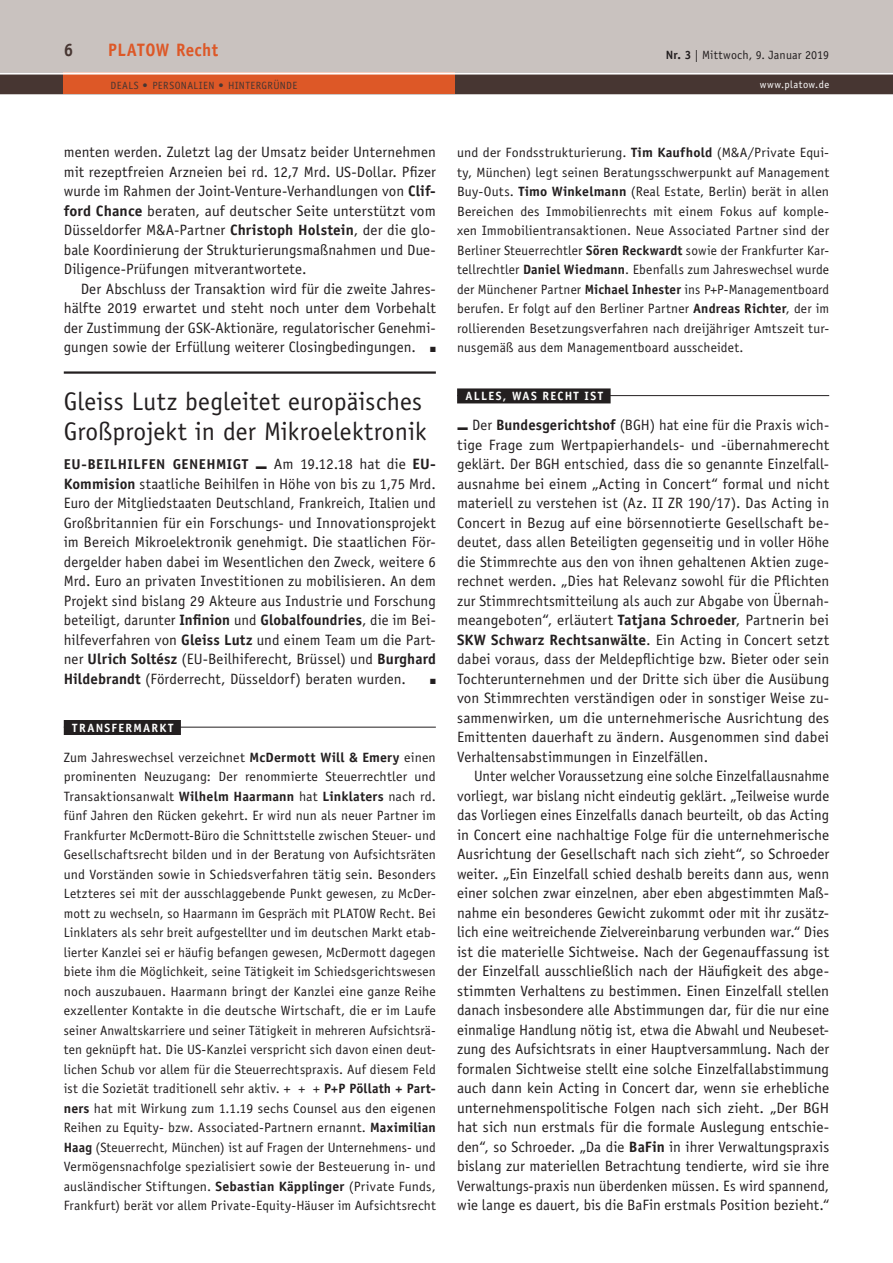
<style>
.page{position:relative;width:893px;height:1263px;background:#fff}
.page>*{position:absolute;margin:0;border:0;box-sizing:border-box;transform-origin:0 0}
._02_Headline{font:25.5px/30px "Officina Sans Std";letter-spacing:.005em;color:#231f20}
.t1{font:700 18px "Officina Sans Std";letter-spacing:.02em;color:#dd5827;scale:.95 1}
.t2{font:700 18px "Officina Sans Std";color:#473632;scale:.95 1}
._05_Fließtext{font:15px/19.5px "Officina Sans Std";letter-spacing:.005em;color:#231f20;text-align:justify}
._06_Fließtext_Einzug{font:15px/19.5px "Officina Sans Std";color:#231f20;text-align:justify}
._05_Fließtext-2{font:700 14.25px "Officina Sans Std";letter-spacing:.035em;color:#231f20}
._08_Ticker_Fließtext{font:13.5px/19.5px "Officina Sans Std";letter-spacing:.01em;color:#231f20;text-align:justify}
._30_Rubrik{font:700 12px "Officina Sans Std";letter-spacing:.11em;color:#fff}
._20_Kasten_Kopf{font:12px "Officina Sans Std";letter-spacing:.01em;color:#231f20}
.t3{font:10.5px "Officina Sans Std";letter-spacing:.035em;color:#473632}
.t4{font:10.5px "Officina Sans Std";letter-spacing:.045em;color:#fff}
._05_Fließtext-3{font:7.5px "Zapf Dingbats";color:#231f20}
.s1{font-weight:700}
</style>
<div class="page">
<div style="left:0;top:0;width:893px;height:72px;background:#c9c2bf"></div>
<div style="left:0;top:72px;width:893px;height:22px;background:#473632"></div>
<hr style="left:0;top:94px;width:893px;height:1px;background:#473632">
<div style="left:64px;top:73px;width:391px;height:21px;background:#dd5827"></div>
<hr style="left:0;top:72px;width:893px;height:3px;background:#fff">
<hr style="left:64px;top:371px;width:372px;height:3px;background:#231f20">
<div style="left:457px;top:388px;width:154px;height:15px;background:#231f20"></div>
<hr style="left:457px;top:395px;width:372px;height:1px;background:#231f20">
<div style="left:64px;top:720px;width:117px;height:15px;background:#231f20"></div>
<hr style="left:64px;top:727px;width:372px;height:1px;background:#231f20">
<p class="t2" style="left:64px;top:39px;width:12px">6</p>
<p class="t1" style="left:108px;top:39px;width:117px">PLATOW Recht</p>
<p class="t3" style="left:111px;top:79px;width:188px">DEALS <span class="s1">•</span> PERSONALIEN <span class="s1">•</span> HINTERGRÜNDE</p>
<p class="_20_Kasten_Kopf" style="left:666px;top:47px;width:165px"><span class="s1">Nr. 3</span> | Mittwoch, 9. Januar 2019</p>
<p class="t4" style="left:760px;top:79px;width:71px">www.platow.de</p>
<p class="_05_Fließtext" style="left:64px;top:143px;width:374px">menten werden. Zuletzt lag der Umsatz beider Unternehmen mit rezeptfreien Arzneien bei rd. 12,7 Mrd. US-Dollar. Pfizer wurde im Rahmen der Joint-Venture-Verhandlungen von <span class="s1">Clif&shy;ford Chance</span> beraten, auf deutscher Seite unterstützt vom Düsseldorfer M&amp;A-Partner <span class="s1">Christoph Holstein</span>, der die glo&shy;bale Koordinierung der Strukturierungsmaßnahmen und Due-Diligence-Prüfungen mitverantwortete.</p>
<p class="_06_Fließtext_Einzug" style="left:64px;top:279px;width:374px;text-indent:17px">Der Abschluss der Transaktion wird für die zweite Jahres&shy;hälfte 2019 erwartet und steht noch unter dem Vorbehalt der Zustimmung der GSK-Aktionäre, regulatorischer Genehmi&shy;gungen sowie der Erfüllung weiterer Closingbedingungen. ■</p>
<p class="_02_Headline" style="left:64px;top:386px;width:364px">Gleiss Lutz begleitet europäisches<br>Großprojekt in der Mikroelektronik</p>
<p class="_05_Fließtext-2" style="left:64px;top:456px;width:186px">EU-BEILHILFEN GENEHMIGT</p>
<p class="_05_Fließtext" style="left:64px;top:455px;width:374px;text-indent:192px">■ Am 19.12.18 hat die <span class="s1">EU-Kommision</span> staatliche Beihilfen in Höhe von bis zu 1,75 Mrd.<br>Euro der Mitgliedstaaten Deutschland, Frankreich, Italien und Großbritannien für ein Forschungs- und Innovationsprojekt im Bereich Mikroelektronik genehmigt. Die staatlichen För&shy;dergelder haben dabei im Wesentlichen den Zweck, weitere 6<br>Mrd. Euro an privaten Investitionen zu mobilisieren. An dem Projekt sind bislang 29 Akteure aus Industrie und Forschung beteiligt, darunter <span class="s1">Infinion</span> und <span class="s1">Globalfoundries</span>, die im Bei&shy;hilfeverfahren von <span class="s1">Gleiss Lutz</span> und einem Team um die Part&shy;ner <span class="s1">Ulrich Soltész</span> (EU-Beilhiferecht, Brüssel) und <span class="s1">Burghard Hildebrandt</span> (Förderrecht, Düsseldorf) beraten wurden.</p>
<p class="_05_Fließtext-3" style="left:430px;top:678px;width:7px">■</p>
<p class="_30_Rubrik" style="left:72px;top:720px;width:103px">TRANSFERMARKT</p>
<p class="_08_Ticker_Fließtext" style="left:64px;top:748px;width:374px">Zum Jahreswechsel verzeichnet <span class="s1">McDermott Will &amp; Emery</span> einen prominenten Neuzugang: Der renommierte Steuerrechtler und Transaktionsanwalt <span class="s1">Wilhelm Haarmann</span> hat <span class="s1">Linklaters</span> nach rd. fünf Jahren den Rücken gekehrt. Er wird nun als neuer Partner im Frankfurter McDermott-Büro die Schnittstelle zwischen Steuer- und Gesellschaftsrecht bilden und in der Beratung von Aufsichtsräten und Vorständen sowie in Schiedsverfahren tätig sein. Besonders Letzteres sei mit der ausschlaggebende Punkt gewesen, zu McDer&shy;mott zu wechseln, so Haarmann im Gespräch mit PLATOW Recht. Bei Linklaters als sehr breit aufgestellter und im deutschen Markt etab&shy;lierter Kanzlei sei er häufig befangen gewesen, McDermott dagegen biete ihm die Möglichkeit, seine Tätigkeit im Schiedsgerichtswesen noch auszubauen. Haarmann bringt der Kanzlei eine ganze Reihe exzellenter Kontakte in die deutsche Wirtschaft, die er im Laufe seiner Anwaltskarriere und seiner Tätigkeit in mehreren Aufsichtsrä&shy;ten geknüpft hat. Die US-Kanzlei verspricht sich davon einen deut&shy;lichen Schub vor allem für die Steuerrechtspraxis. Auf diesem Feld ist die Sozietät traditionell sehr aktiv. + + + <span class="s1">P+P Pöllath + Part&shy;ners</span> hat mit Wirkung zum 1.1.19 sechs Counsel aus den eigenen Reihen zu Equity- bzw. Associated-Partnern ernannt. <span class="s1">Maximilian Haag</span> (Steuerrecht, München) ist auf Fragen der Unternehmens- und Vermögensnachfolge spezialisiert sowie der Besteuerung in- und ausländischer Stiftungen. <span class="s1">Sebastian Käpplinger</span> (Private Funds, Frankfurt) berät vor allem Private-Equity-Häuser im Aufsichtsrecht</p>
<p class="_08_Ticker_Fließtext" style="left:457px;top:143px;width:374px">und der Fondsstrukturierung. <span class="s1">Tim Kaufhold</span> (M&amp;A/Private Equi&shy;ty, München) legt seinen Beratungsschwerpunkt auf Management Buy-Outs. <span class="s1">Timo Winkelmann</span> (Real Estate, Berlin) berät in allen Bereichen des Immobilienrechts mit einem Fokus auf komple&shy;xen Immobilientransaktionen. Neue Associated Partner sind der Berliner Steuerrechtler <span class="s1">Sören Reckwardt</span> sowie der Frankfurter Kar&shy;tellrechtler <span class="s1">Daniel Wiedmann</span>. Ebenfalls zum Jahreswechsel wurde der Münchener Partner <span class="s1">Michael Inhester</span> ins P+P-Managementboard berufen. Er folgt auf den Berliner Partner <span class="s1">Andreas Richter</span>, der im rollierenden Besetzungsverfahren nach dreijähriger Amtszeit tur&shy;nusgemäß aus dem Managementboard ausscheidet.</p>
<p class="_30_Rubrik" style="left:466px;top:388px;width:139px">ALLES, WAS RECHT IST</p>
<p class="_05_Fließtext" style="left:457px;top:416px;width:374px">■ Der <span class="s1">Bundesgerichtshof</span> (BGH) hat eine für die Praxis wich&shy;tige Frage zum Wertpapierhandels- und -übernahmerecht geklärt. Der BGH entschied, dass die so genannte Einzelfall&shy;ausnahme bei einem „Acting in Concert“ formal und nicht materiell zu verstehen ist (Az. II ZR 190/17). Das Acting in Concert in Bezug auf eine börsennotierte Gesellschaft be&shy;deutet, dass allen Beteiligten gegenseitig und in voller Höhe die Stimmrechte aus den von ihnen gehaltenen Aktien zuge&shy;rechnet werden. „Dies hat Relevanz sowohl für die Pflichten zur Stimmrechtsmitteilung als auch zur Abgabe von Übernah&shy;meangeboten“, erläutert <span class="s1">Tatjana Schroeder</span>, Partnerin bei <span class="s1">SKW Schwarz Rechtsanwälte</span>. Ein Acting in Concert setzt dabei voraus, dass der Meldepflichtige bzw. Bieter oder sein Tochterunternehmen und der Dritte sich über die Ausübung von Stimmrechten verständigen oder in sonstiger Weise zu&shy;sammenwirken, um die unternehmerische Ausrichtung des Emittenten dauerhaft zu ändern. Ausgenommen sind dabei Verhaltensabstimmungen in Einzelfällen.</p>
<p class="_06_Fließtext_Einzug" style="left:457px;top:767px;width:374px;text-indent:17px">Unter welcher Voraussetzung eine solche Einzelfallausnahme vorliegt, war bislang nicht eindeutig geklärt. „Teilweise wurde das Vorliegen eines Einzelfalls danach beurteilt, ob das Acting in Concert eine nachhaltige Folge für die unternehmerische Ausrichtung der Gesellschaft nach sich zieht“, so Schroeder weiter. „Ein Einzelfall schied deshalb bereits dann aus, wenn einer solchen zwar einzelnen, aber eben abgestimmten Maß&shy;nahme ein besonderes Gewicht zukommt oder mit ihr zusätz&shy;lich eine weitreichende Zielvereinbarung verbunden war.“ Dies ist die materielle Sichtweise. Nach der Gegenauffassung ist der Einzelfall ausschließlich nach der Häufigkeit des abge&shy;stimmten Verhaltens zu bestimmen. Einen Einzelfall stellen danach insbesondere alle Abstimmungen dar, für die nur eine einmalige Handlung nötig ist, etwa die Abwahl und Neubeset&shy;zung des Aufsichtsrats in einer Hauptversammlung. Nach der formalen Sichtweise stellt eine solche Einzelfallabstimmung auch dann kein Acting in Concert dar, wenn sie erhebliche unternehmenspolitische Folgen nach sich zieht. „Der BGH hat sich nun erstmals für die formale Auslegung entschie&shy;den“, so Schroeder. „Da die <span class="s1">BaFin</span> in ihrer Verwaltungspraxis bislang zur materiellen Betrachtung tendierte, wird sie ihre Verwaltungs-praxis nun überdenken müssen. Es wird spannend, wie lange es dauert, bis die BaFin erstmals Position bezieht.“</p>
</div>
